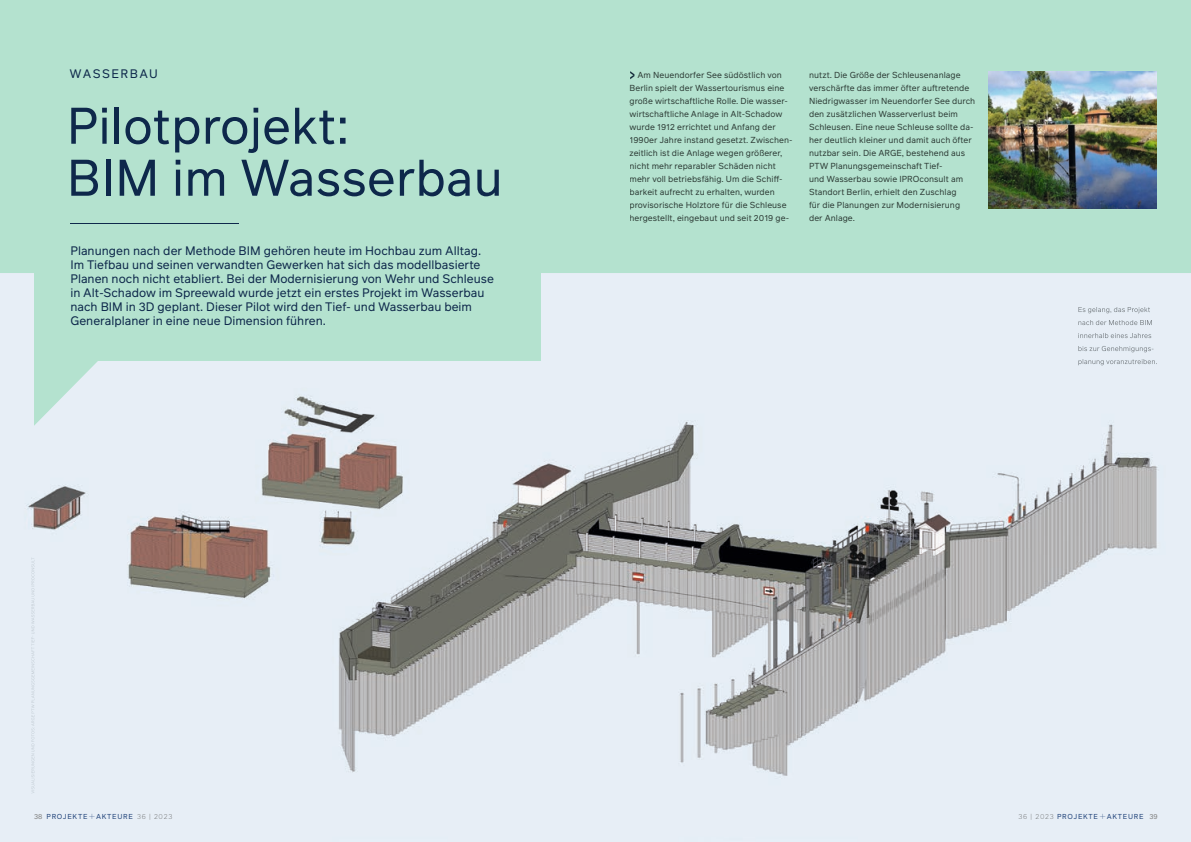
<style>
.page{position:relative;width:1191px;height:842px;background:#b4e2cf}
.page>*{position:absolute;margin:0;border:0;box-sizing:border-box;transform-origin:0 0}
.t1{font:50px/52px "Infra";color:#0e284b}
.t2{font:12px/14px "Infra";color:#0e284b}
.t3{font:12px "Infra";letter-spacing:.115em;color:#0e284b}
.t4{font:8.5px/13px "Infra";letter-spacing:.005em;color:#2e3d37}
.t5{font:7px "Infra";letter-spacing:.105em;color:#23457b}
.s1{font-weight:500;font-size:15.8px;color:#0e2335}
.s2{color:#828282}
.s3{font-weight:100;font-size:13px}
.s4{font-weight:200;color:#4e4f4e}
</style>
<div class="page">
<img style="left:0;top:273px;width:1191px;height:569px">
<div style="left:34px;top:42px;width:506px;height:319px;background:#b4e2cf"></div>
<svg style="left:34px;top:361px;width:73px;height:65px"></svg>
<hr style="left:71px;top:224px;width:168px;height:1px;background:#0e284b">
<img style="left:1078px;top:307px;width:72px;height:6px">
<img style="left:1078px;top:320px;width:74px;height:5px">
<img style="left:1078px;top:333px;width:73px;height:5px">
<img style="left:1078px;top:346px;width:75px;height:6px">
<img style="left:1078px;top:359px;width:78px;height:6px">
<img style="left:988px;top:71px;width:168px;height:137px">
<img style="left:31px;top:557px;width:3px;height:236px">
<h2 class="t3" style="left:70px;top:65px;width:90px">WASSERBAU</h2>
<p class="t4" style="left:809px;top:68px;width:168px">nutzt. Die Größe der Schleusenanlage verschärfte das immer öfter auftretende Niedrigwasser im Neuendorfer See durch den zusätzlichen Wasserverlust beim Schleusen. Eine neue Schleuse sollte da&shy;her deutlich kleiner und damit auch öfter nutzbar sein. Die ARGE, bestehend aus PTW Planungsgemeinschaft Tief-<br>und Wasserbau sowie IPROconsult am Standort Berlin, erhielt den Zuschlag<br>für die Planungen zur Modernisierung der Anlage.</p>
<p class="t4" style="left:629px;top:68px;width:165px"><span class="s1">&gt;</span> Am Neuendorfer See südöstlich von Berlin spielt der Wassertourismus eine große wirtschaftliche Rolle. Die wasser&shy;wirtschaftliche Anlage in Alt-Schadow wurde 1912 errichtet und Anfang der 1990er Jahre instand gesetzt. Zwischen&shy;zeitlich ist die Anlage wegen größerer, nicht mehr reparabler Schäden nicht mehr voll betriebsfähig. Um die Schiff&shy;barkeit aufrecht zu erhalten, wurden provisorische Holztore für die Schleuse hergestellt, eingebaut und seit 2019 ge-</p>
<h1 class="t1" style="left:67px;top:99px;width:438px">Pilotprojekt:<br>BIM im Wasserbau</h1>
<p class="t2" style="left:70px;top:244px;width:425px">Planungen nach der Methode BIM gehören heute im Hochbau zum Alltag.<br>Im Tiefbau und seinen verwandten Gewerken hat sich das modellbasierte Planen noch nicht etabliert. Bei der Modernisierung von Wehr und Schleuse in Alt-Schadow im Spreewald wurde jetzt ein erstes Projekt im Wasserbau nach BIM in 3D geplant. Dieser Pilot wird den Tief- und Wasserbau beim Generalplaner in eine neue Dimension führen.</p>
<p class="t5" style="left:34px;top:812px;width:140px"><span class="s2">38</span> PROJEKTE<span class="s3">+</span>AKTEURE <span class="s4">36 | 2023</span></p>
<p class="t5" style="left:1018px;top:812px;width:141px"><span class="s4">36 | 2023</span> PROJEKTE<span class="s3">+</span>AKTEURE <span class="s2">39</span></p>
</div>
